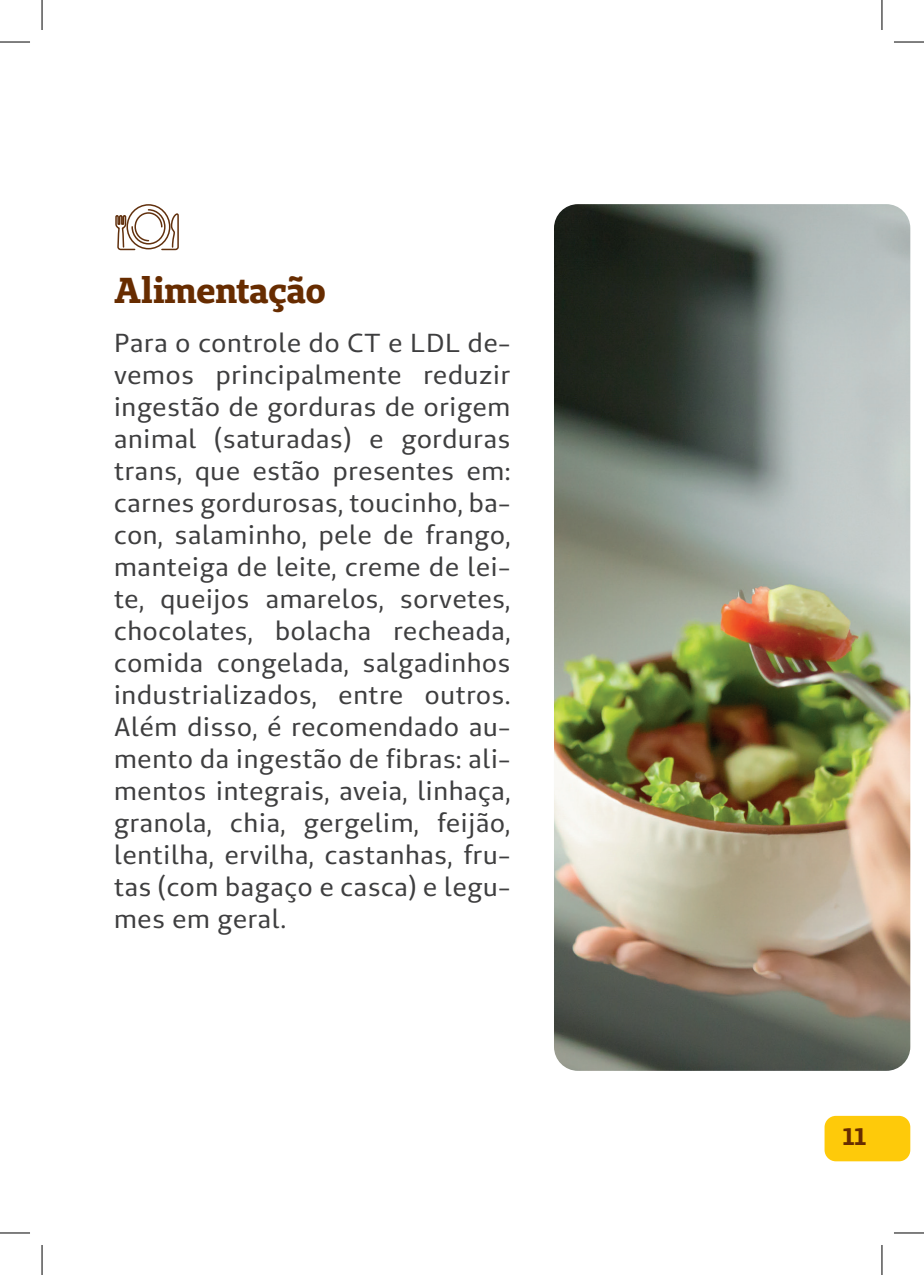
<style>
.page{position:relative;width:924px;height:1275px;background:#fff}
.page>*{position:absolute;margin:0;border:0;box-sizing:border-box;transform-origin:0 0}
.t1{font:700 36px "Unimed Slab";letter-spacing:-.01em;color:#672c00}
.t2{font:26px/32px "Unimed Sans";letter-spacing:.03em;color:#3e3e3f;text-align:justify}
.t3{font:700 24px "Unimed Sans";color:#672c00}
</style>
<div class="page">
<div style="left:824px;top:1115px;width:85px;height:46px;background:#feca0a;border-radius:11px"></div>
<img style="left:554px;top:204px;width:355px;height:866px">
<svg style="left:115px;top:204px;width:64px;height:47px"></svg>
<hr style="left:0;top:42px;width:30px;height:1px;background:#000">
<hr style="left:893px;top:42px;width:30px;height:1px;background:#000">
<hr style="left:0;top:1232px;width:30px;height:1px;background:#000">
<hr style="left:893px;top:1232px;width:30px;height:1px;background:#000">
<hr style="left:42px;top:0;width:1px;height:30px;background:#000">
<hr style="left:42px;top:1245px;width:1px;height:30px;background:#000">
<hr style="left:881px;top:0;width:1px;height:30px;background:#000">
<hr style="left:881px;top:1245px;width:1px;height:30px;background:#000">
<h1 class="t1" style="left:114px;top:266px;width:213px">Alimentação</h1>
<p class="t2" style="left:114px;top:326px;width:397px">Para o controle do CT e LDL de&shy;vemos principalmente reduzir ingestão de gorduras de origem animal (saturadas) e gorduras trans, que estão presentes em: carnes gordurosas, toucinho, ba&shy;con, salaminho, pele de frango, manteiga de leite, creme de lei&shy;te, queijos amarelos, sorvetes, chocolates, bolacha recheada, comida congelada, salgadinhos industrializados, entre outros.<br>Além disso, é recomendado au&shy;mento da ingestão de fibras: ali&shy;mentos integrais, aveia, linhaça, granola, chia, gergelim, feijão, lentilha, ervilha, castanhas, fru&shy;tas (com bagaço e casca) e legu&shy;mes em geral.</p>
<p class="t3" style="left:842px;top:1121px;width:25px">11</p>
</div>
